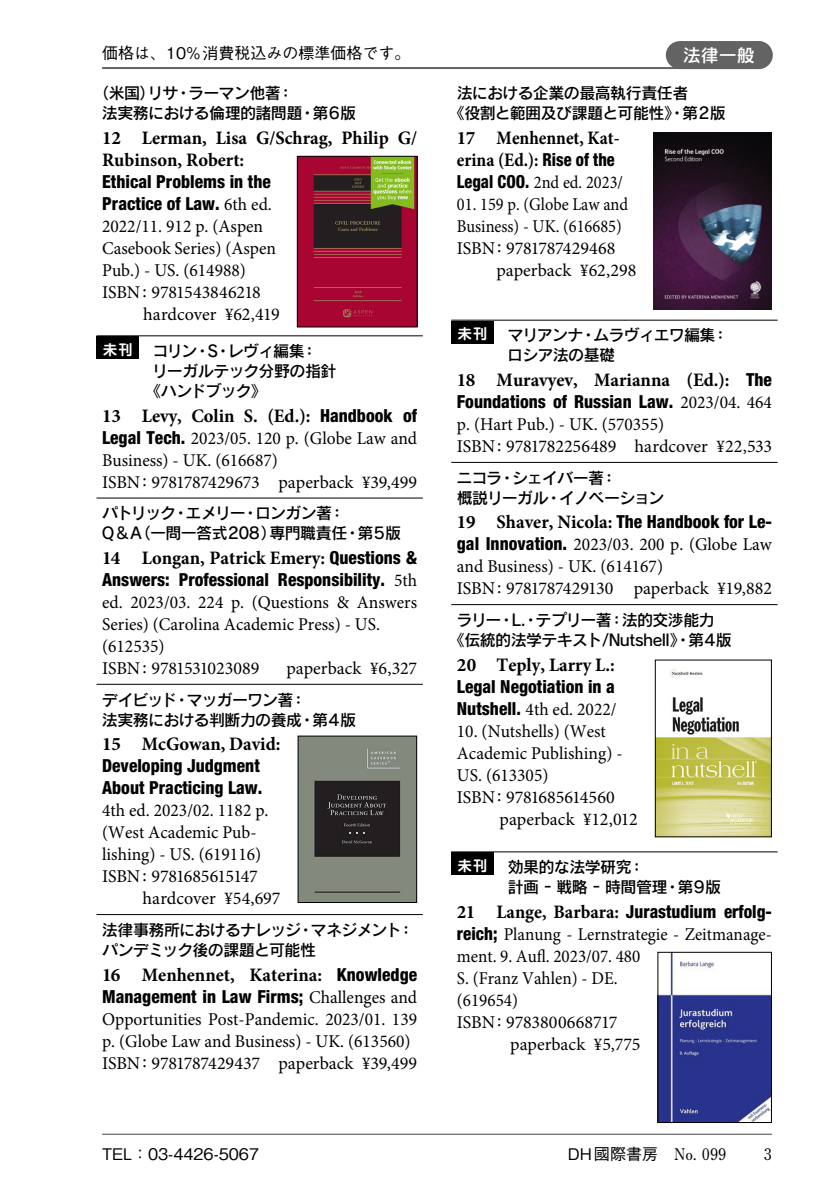
<style>
.page{position:relative;width:840px;height:1191px;background:#fff}
.page>*{position:absolute;margin:0;border:0;box-sizing:border-box;transform-origin:0 0}
.t1{font:700 19px/22px "Minion Pro";color:#000}
.t2{font:18px/22px "Minion Pro";color:#000}
.t3{font:800 condensed 18px/22px "Helvetica Neue LT Std";color:#000}
.t4{font:18px "Minion Pro";color:#000;scale:.95 1}
.t5{font:18px "Minion Pro";color:#000;scale:.91 1}
.t6{font:800 condensed 18px "Helvetica Neue LT Std";color:#000;scale:.95 1}
.t7{font:18px "Rodin Pro DB";color:#fff}
.t8{font:16px/20px "Rodin Pro DB";letter-spacing:-.04em;color:#000}
.t9{font:500 16px "Gothic BBB Pro";color:#000}
.t10{font:16px/20px "Rodin Pro DB";letter-spacing:-.065em;color:#000}
.t11{font:16px "Rodin Pro DB";letter-spacing:-.06em;color:#000}
.t12{font:700 16px "Futo Min A101 Pro";color:#000;scale:.95 1}
.t13{font:700 14px "Shin M Go Pro De";color:#fff}
.s1{font-family:"Midashi Min Pro MA31"}
.s2{font-family:"Minion Pro";font-weight:400;font-stretch:normal}
.s3{font-size:19px}
.s4{font-family:"Helvetica Neue LT Std";font-weight:800;font-stretch:condensed;font-size:18px}
.s5{font-family:"Helvetica Neue LT Std";font-weight:800;font-stretch:condensed}
.s6{font-family:"Minion Pro";font-weight:700;font-stretch:normal;font-size:19px}
.s7{font-family:"Futo Min A101 Pro";font-weight:700}
</style>
<div class="page">
<img style="left:656px;top:668px;width:113px;height:167px">
<div style="left:654px;top:659px;width:117px;height:178px;border:1px solid #000"></div>
<img style="left:298px;top:158px;width:117px;height:167px">
<div style="left:296px;top:156px;width:121px;height:171px;border:1px solid #000"></div>
<img style="left:653px;top:132px;width:118px;height:178px">
<img style="left:299px;top:737px;width:116px;height:164px">
<div style="left:297px;top:735px;width:120px;height:168px;border:1px solid #000"></div>
<img style="left:659px;top:953px;width:110px;height:168px">
<div style="left:657px;top:951px;width:114px;height:172px;border:1px solid #000"></div>
<hr style="left:96px;top:335px;width:326px;height:1px;background:#000">
<hr style="left:96px;top:497px;width:326px;height:1px;background:#000">
<hr style="left:96px;top:684px;width:326px;height:1px;background:#000">
<hr style="left:96px;top:914px;width:326px;height:1px;background:#000">
<div style="left:96px;top:336px;width:43px;height:23px;background:#000"></div>
<hr style="left:451px;top:320px;width:326px;height:1px;background:#000">
<hr style="left:451px;top:462px;width:326px;height:1px;background:#000">
<hr style="left:451px;top:604px;width:326px;height:1px;background:#000">
<hr style="left:451px;top:851px;width:326px;height:1px;background:#000">
<div style="left:451px;top:321px;width:42px;height:22px;background:#000"></div>
<div style="left:451px;top:852px;width:42px;height:23px;background:#000"></div>
<hr style="left:102px;top:1133px;width:669px;height:1px;background:#636363">
<div style="left:679px;top:41px;width:78px;height:28px;background:#636363"></div>
<svg style="left:757px;top:41px;width:1px;height:26px"></svg>
<hr style="left:102px;top:67px;width:656px;height:2px;background:#636363">
<p class="t9" style="left:102px;top:41px;width:310px">価格は、10%消費税込みの標準価格です。</p>
<p class="t7" style="left:682px;top:43px;width:73px">法律一般</p>
<p class="t8" style="left:102px;top:82px;width:255px;text-indent:-9px">（米国）リサ<span class="s1">・</span>ラーマン他著<span class="s1">：<br></span>法実務における倫理的諸問題<span class="s1">・</span>第6版</p>
<p class="t1" style="left:102px;top:127px;width:316px">12 Lerman, Lisa G/Schrag, Philip G/<br>Rubinson, Robert:</p>
<p class="t3" style="left:102px;top:170px;width:171px">Ethical Problems in the<br>Practice of Law. <span class="s2">6th ed.</span></p>
<p class="t2" style="left:102px;top:215px;width:162px">2022/11. 912 p. (Aspen</p>
<p class="t2" style="left:102px;top:237px;width:175px">Casebook Series) (Aspen</p>
<p class="t2" style="left:102px;top:259px;width:145px">Pub.) - US. (614988)</p>
<p class="t2" style="left:102px;top:281px;width:160px">ISBN<span class="s3">:</span> 9781543846218</p>
<p class="t2" style="left:143px;top:303px;width:138px">hardcover ¥62,419</p>
<p class="t11" style="left:152px;top:340px;width:166px">コリン<span class="s1">・</span>S<span class="s1">・</span>レヴィ編集<span class="s1">：</span></p>
<p class="t8" style="left:152px;top:360px;width:186px">リーガルテック分野の指針</p>
<p class="t8" style="left:145px;top:380px;width:123px">《ハンドブック》</p>
<p class="t1" style="left:102px;top:404px;width:316px">13 Levy, Colin S. (Ed.): <span class="s4">Handbook of</span></p>
<p class="t2" style="left:102px;top:427px;width:316px"><span class="s5">Legal Tech.</span> 2023/05. 120 p. (Globe Law and<br>Business) - UK. (616687)<br>ISBN<span class="s3">:</span> 9781787429673 paperback ¥39,499</p>
<p class="t8" style="left:102px;top:502px;width:300px">パトリック<span class="s1">・</span>エメリー<span class="s1">・</span>ロンガン著<span class="s1">：<br></span>Q＆A（一問一答式208）専門職責任<span class="s1">・</span>第5版</p>
<p class="t1" style="left:102px;top:547px;width:316px">14 Longan, Patrick Emery: <span class="s4">Questions &amp;</span></p>
<p class="t3" style="left:102px;top:568px;width:316px">Answers: Professional Responsibility. <span class="s2">5th</span></p>
<p class="t2" style="left:102px;top:591px;width:316px">ed. 2023/03. 224 p. (Questions &amp; Answers<br>Series) (Carolina Academic Press) - US. (612535)<br>ISBN<span class="s3">:</span> 9781531023089</p>
<p class="t13" style="left:103px;top:338px;width:31px">未刊</p>
<p class="t2" style="left:286px;top:657px;width:132px">paperback ¥6,327</p>
<p class="t8" style="left:102px;top:689px;width:256px">デイビッド<span class="s1">・</span>マッガーワン著<span class="s1">：<br></span>法実務における判断力の養成<span class="s1">・</span>第4版</p>
<p class="t1" style="left:102px;top:733px;width:180px">15 McGowan, David:</p>
<p class="t3" style="left:102px;top:754px;width:162px">Developing Judgment<br>About Practicing Law.</p>
<p class="t2" style="left:102px;top:799px;width:168px">4th ed. 2023/02. 1182 p.</p>
<p class="t2" style="left:102px;top:821px;width:156px">(West Academic Pub-</p>
<p class="t2" style="left:102px;top:843px;width:160px">lishing) - US. (619116)</p>
<p class="t2" style="left:102px;top:865px;width:157px">ISBN<span class="s3">:</span> 9781685615147</p>
<p class="t2" style="left:142px;top:887px;width:139px">hardcover ¥54,697</p>
<p class="t8" style="left:102px;top:919px;width:313px">法律事務所におけるナレッジ<span class="s1">・</span>マネジメント<span class="s1">：</span>パンデミック後の課題と可能性</p>
<p class="t1" style="left:102px;top:963px;width:316px">16 Menhennet, Katerina: <span class="s4">Knowledge</span></p>
<p class="t3" style="left:102px;top:985px;width:316px">Management in Law Firms; <span class="s2">Challenges and</span></p>
<p class="t2" style="left:102px;top:1008px;width:316px">Opportunities Post-Pandemic. 2023/01. 139 p. (Globe Law and Business) - UK. (613560)<br>ISBN<span class="s3">:</span> 9781787429437 paperback ¥39,499</p>
<p class="t8" style="left:448px;top:82px;width:278px;text-indent:8px">法における企業の最高執行責任者<br>《役割と範囲及び課題と可能性》<span class="s1">・</span>第2版</p>
<p class="t1" style="left:456px;top:127px;width:164px">17 Menhennet, Kat&shy;erina (Ed.): <span class="s4">Rise of the</span></p>
<p class="t5" style="left:456px;top:170px;width:184px"><span class="s5">Legal COO.</span> 2nd ed. 2023/</p>
<p class="t5" style="left:456px;top:192px;width:190px">01. 159 p. (Globe Law and</p>
<p class="t5" style="left:456px;top:214px;width:182px">Business) - UK. (616685)</p>
<p class="t2" style="left:456px;top:237px;width:160px">ISBN<span class="s3">:</span> 9781787429468</p>
<p class="t2" style="left:496px;top:259px;width:141px">paperback ¥62,298</p>
<p class="t13" style="left:457px;top:322px;width:31px">未刊</p>
<p class="t8" style="left:507px;top:325px;width:222px">マリアンナ<span class="s1">・</span>ムラヴィエワ編集<span class="s1">：</span>ロシア法の基礎</p>
<p class="t1" style="left:456px;top:369px;width:316px">18 Muravyev, Marianna (Ed.): <span class="s4">The</span></p>
<p class="t3" style="left:456px;top:390px;width:316px">Foundations of Russian Law. <span class="s2">2023/04. 464</span></p>
<p class="t2" style="left:456px;top:413px;width:316px">p. (Hart Pub.) - UK. (570355)<br>ISBN<span class="s3">:</span> 9781782256489 hardcover ¥22,533</p>
<p class="t10" style="left:456px;top:467px;width:209px">ニコラ<span class="s1">・</span>シェイバー著<span class="s1">：<br></span>概説リーガル<span class="s1">・</span>イノベーション</p>
<p class="t3" style="left:456px;top:511px;width:316px"><span class="s6">19 Shaver, Nicola:</span> The Handbook for Le-</p>
<p class="t2" style="left:456px;top:534px;width:316px"><span class="s5">gal Innovation.</span> 2023/03. 200 p. (Globe Law and Business) - UK. (614167)<br>ISBN<span class="s3">:</span> 9781787429130 paperback ¥19,882</p>
<p class="t8" style="left:448px;top:609px;width:284px;text-align:center">ラリー<span class="s1">・</span>L.<span class="s1">・</span>テプリー著<span class="s1">：</span>法的交渉能力<br>《伝統的法学テキスト/Nutshell》<span class="s1">・</span>第4版</p>
<p class="t1" style="left:456px;top:653px;width:159px">20 Teply, Larry L.:</p>
<p class="t3" style="left:456px;top:675px;width:159px">Legal Negotiation in a</p>
<p class="t2" style="left:456px;top:698px;width:161px"><span class="s5">Nutshell.</span> 4th ed. 2022/</p>
<p class="t2" style="left:456px;top:720px;width:150px">10. (Nutshells) (West</p>
<p class="t2" style="left:456px;top:742px;width:167px">Academic Publishing) -</p>
<p class="t2" style="left:456px;top:764px;width:93px">US. (613305)</p>
<p class="t2" style="left:456px;top:786px;width:159px">ISBN<span class="s3">:</span> 9781685614560</p>
<p class="t2" style="left:499px;top:808px;width:140px">paperback ¥12,012</p>
<p class="t8" style="left:507px;top:856px;width:215px">効果的な法学研究<span class="s1">：<br></span>計画 - 戦略 - 時間管理<span class="s1">・</span>第9版</p>
<p class="t6" style="left:456px;top:900px;width:333px"><span class="s6">21 Lange, Barbara:</span> Jurastudium erfolg-</p>
<p class="t4" style="left:456px;top:922px;width:333px"><span class="s5">reich;</span> Planung - Lernstrategie - Zeitmanage-</p>
<p class="t4" style="left:456px;top:944px;width:194px">ment. 9. Aufl. 2023/07. 480</p>
<p class="t4" style="left:456px;top:966px;width:171px">S. (Franz Vahlen) - DE.</p>
<p class="t4" style="left:456px;top:988px;width:66px">(619654)</p>
<p class="t2" style="left:456px;top:1011px;width:162px">ISBN<span class="s3">:</span> 9783800668717</p>
<p class="t2" style="left:510px;top:1033px;width:132px">paperback ¥5,775</p>
<p class="t13" style="left:457px;top:854px;width:31px">未刊</p>
<p class="t9" style="left:102px;top:1140px;width:158px">TEL：03-4426-5067</p>
<p class="t9" style="left:567px;top:1140px;width:160px">DH國際書房　<span class="s7">No. 099</span></p>
<p class="t12" style="left:763px;top:1141px;width:10px">3</p>
</div>
